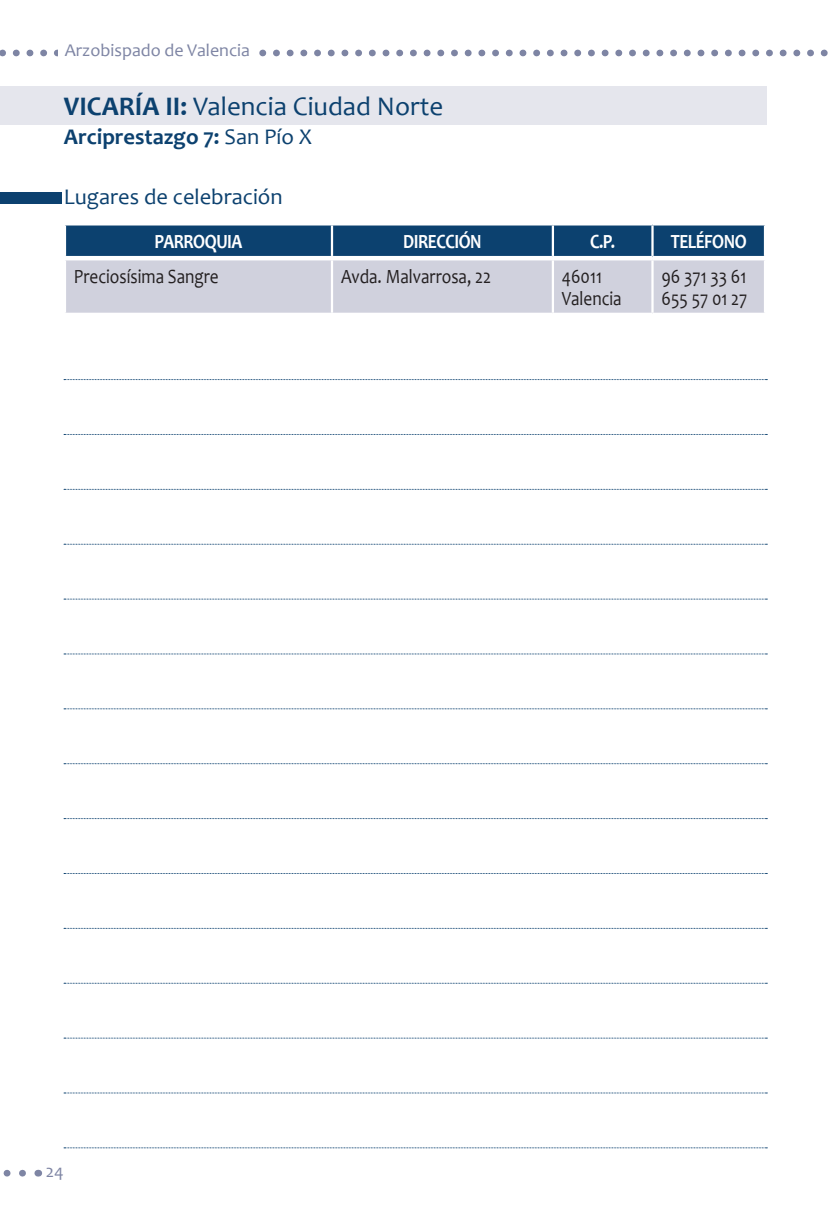
<style>
.page{position:relative;width:830px;height:1212px;background:#fff}
.page>*{position:absolute;margin:0;border:0;box-sizing:border-box;transform-origin:0 0}
.t1{font:27px "Candara";color:#0c416f}
.t2{font:700 22.5px "Candara";color:#0c416f}
.t3{font:22.5px "Candara";color:#0c416f}
.t4{font:20.25px/21.8px "Candara";color:#231f20;scale:.85 1}
.t5{font:700 20.25px "Candara";letter-spacing:-.03em;color:#fff;scale:.85 1}
.t6{font:18px "Candara";color:#7e85a4}
.s1{font-weight:700}
.s2{font-weight:400}
</style>
<div class="page">
<svg style="left:0;top:50px;width:828px;height:6px"></svg>
<svg style="left:3px;top:1170px;width:20px;height:6px"></svg>
<div style="left:58px;top:43px;width:198px;height:14px;background:#fff"></div>
<div style="left:0;top:86px;width:765px;height:39px;background:#e5e6ed"></div>
<div style="left:0;top:193px;width:62px;height:11px;background:#0c416f"></div>
<svg style="left:65px;top:224px;width:699px;height:89px;background:#8ea1b8"></svg>
<hr style="left:64px;top:258px;width:268px;height:2px;background:#fff">
<hr style="left:64px;top:260px;width:2px;height:53px;background:#fff">
<hr style="left:332px;top:258px;width:220px;height:2px;background:#fff">
<hr style="left:331px;top:260px;width:2px;height:53px;background:#fff">
<hr style="left:552px;top:258px;width:100px;height:2px;background:#fff">
<hr style="left:551px;top:260px;width:2px;height:53px;background:#fff">
<hr style="left:652px;top:258px;width:113px;height:2px;background:#fff">
<hr style="left:651px;top:260px;width:2px;height:53px;background:#fff">
<hr style="left:763px;top:260px;width:2px;height:53px;background:#fff">
<svg style="left:64px;top:379px;width:703px;height:1px"></svg>
<svg style="left:64px;top:434px;width:703px;height:1px"></svg>
<svg style="left:64px;top:489px;width:703px;height:1px"></svg>
<svg style="left:64px;top:544px;width:703px;height:1px"></svg>
<svg style="left:64px;top:599px;width:703px;height:1px"></svg>
<svg style="left:64px;top:653px;width:703px;height:1px"></svg>
<svg style="left:64px;top:708px;width:703px;height:1px"></svg>
<svg style="left:64px;top:763px;width:703px;height:1px"></svg>
<svg style="left:64px;top:818px;width:703px;height:1px"></svg>
<svg style="left:64px;top:873px;width:703px;height:1px"></svg>
<svg style="left:64px;top:928px;width:703px;height:1px"></svg>
<svg style="left:64px;top:983px;width:703px;height:1px"></svg>
<svg style="left:64px;top:1038px;width:703px;height:1px"></svg>
<svg style="left:64px;top:1092px;width:703px;height:1px"></svg>
<svg style="left:64px;top:1147px;width:703px;height:1px"></svg>
<p class="t6" style="left:65px;top:40px;width:186px">Arzobispado de Valencia</p>
<h1 class="t1" style="left:64px;top:90px;width:381px"><span class="s1">VICARÍA II:</span> Valencia Ciudad Norte</h1>
<p class="t2" style="left:64px;top:123px;width:249px">Arciprestazgo 7: <span class="s2">San Pío X</span></p>
<p class="t3" style="left:64px;top:183px;width:220px">Lugares de celebración</p>
<p class="t5" style="left:155px;top:229px;width:105px">PARROQUIA</p>
<p class="t5" style="left:403px;top:229px;width:94px">DIRECCIÓN</p>
<p class="t5" style="left:589px;top:229px;width:31px">C.P.</p>
<p class="t5" style="left:670px;top:229px;width:91px">TELÉFONO</p>
<p class="t4" style="left:74px;top:266px;width:172px">Preciosísima Sangre</p>
<p class="t4" style="left:341px;top:266px;width:178px">Avda. Malvarrosa, 22</p>
<p class="t4" style="left:561px;top:266px;width:72px">46011<br>Valencia</p>
<p class="t4" style="left:661px;top:266px;width:102px">96 371 33 61<br>655 57 01 27</p>
<p class="t6" style="left:46px;top:1160px;width:19px">24</p>
</div>
